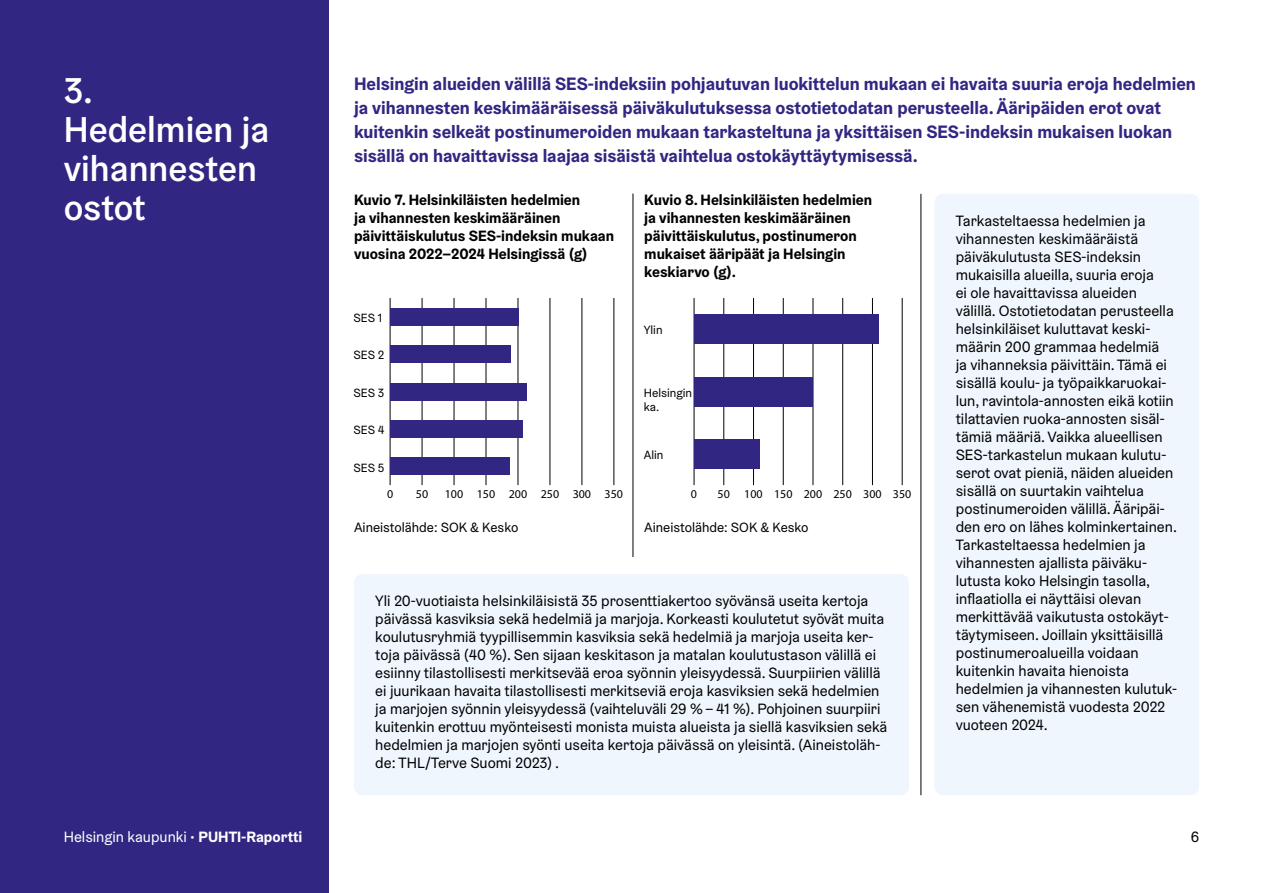
<style>
.page{position:relative;width:1263px;height:893px;background:#fff}
.page>*{position:absolute;margin:0;border:0;box-sizing:border-box;transform-origin:0 0}
._1__Otsikko__palkissa{font:500 36px/39px "Helsinki Grotesk";color:#fff}
.Ingressi{font:700 18px/24px "Helsinki Grotesk";color:#312783}
.Leipis__ei_rivirekkaa{font:15px/18px "Helsinki Grotesk";color:#000}
.Leipis_ei_rivirekkaa__ei_tavutusta{font:700 15px/18px "Helsinki Grotesk";color:#000}
.t1{font:15px "Helsinki Grotesk";color:#fff}
.Aineistolähde{font:13.5px "Helsinki Grotesk";color:#000}
.t2{font:12px "Myriad Pro";color:#000}
.t3{font:12px/14.4px "Helsinki Grotesk";color:#000}
.s1{font-weight:700}
</style>
<div class="page">
<div style="left:0;top:0;width:328px;height:893px;background:#312783"></div>
<div style="left:354px;top:574px;width:555px;height:221px;background:#f0f6fd;border-radius:9px"></div>
<div style="left:934px;top:194px;width:265px;height:601px;background:#f0f6fd;border-radius:9px"></div>
<hr style="left:390px;top:298px;width:1px;height:187px;background:#000">
<hr style="left:422px;top:298px;width:1px;height:187px;background:#000">
<hr style="left:454px;top:298px;width:1px;height:187px;background:#000">
<hr style="left:486px;top:298px;width:1px;height:187px;background:#000">
<hr style="left:518px;top:298px;width:1px;height:187px;background:#000">
<hr style="left:550px;top:298px;width:1px;height:187px;background:#000">
<hr style="left:582px;top:298px;width:1px;height:187px;background:#000">
<hr style="left:614px;top:298px;width:1px;height:187px;background:#000">
<div style="left:390px;top:308px;width:129px;height:18px;background:#312783"></div>
<div style="left:390px;top:345px;width:120px;height:18px;background:#312783"></div>
<div style="left:390px;top:383px;width:137px;height:18px;background:#312783"></div>
<div style="left:390px;top:420px;width:132px;height:18px;background:#312783"></div>
<div style="left:390px;top:457px;width:120px;height:18px;background:#312783"></div>
<hr style="left:694px;top:298px;width:1px;height:187px;background:#000">
<hr style="left:723px;top:298px;width:1px;height:187px;background:#000">
<hr style="left:753px;top:298px;width:1px;height:187px;background:#000">
<hr style="left:783px;top:298px;width:1px;height:187px;background:#000">
<hr style="left:813px;top:298px;width:1px;height:187px;background:#000">
<hr style="left:842px;top:298px;width:1px;height:187px;background:#000">
<hr style="left:872px;top:298px;width:1px;height:187px;background:#000">
<hr style="left:902px;top:298px;width:1px;height:187px;background:#000">
<div style="left:694px;top:439px;width:65px;height:30px;background:#312783"></div>
<div style="left:694px;top:377px;width:119px;height:29px;background:#312783"></div>
<div style="left:694px;top:314px;width:184px;height:30px;background:#312783"></div>
<hr style="left:633px;top:194px;width:1px;height:363px;background:#000">
<hr style="left:921px;top:194px;width:1px;height:601px;background:#000">
<h1 class="_1__Otsikko__palkissa" style="left:64px;top:71px;width:207px">3.<br>Hedelmien ja vihannesten ostot</h1>
<p class="Ingressi" style="left:354px;top:71px;width:843px">Helsingin alueiden välillä SES-indeksiin pohjautuvan luokittelun mukaan ei havaita suuria eroja hedelmien ja vihannesten keskimääräisessä päiväkulutuksessa ostotietodatan perusteella. Ääripäiden erot ovat kuitenkin selkeät postinumeroiden mukaan tarkasteltuna ja yksittäisen SES-indeksin mukaisen luokan sisällä on havaittavissa laajaa sisäistä vaihtelua ostokäyttäytymisessä.</p>
<p class="Leipis_ei_rivirekkaa__ei_tavutusta" style="left:354px;top:190px;width:262px">Kuvio 7. Helsinkiläisten hedelmien<br>ja vihannesten keskimääräinen päivittäiskulutus SES-indeksin mukaan vuosina 2022–2024 Helsingissä (g)</p>
<p class="Leipis_ei_rivirekkaa__ei_tavutusta" style="left:644px;top:190px;width:229px">Kuvio 8. Helsinkiläisten hedelmien ja vihannesten keskimääräinen päivittäiskulutus, postinumeron mukaiset ääripäät ja Helsingin keskiarvo (g).</p>
<p class="Leipis__ei_rivirekkaa" style="left:956px;top:212px;width:223px">Tarkasteltaessa hedelmien ja vihannesten keskimääräistä päiväkulutusta SES-indeksin mukaisilla alueilla, suuria eroja<br>ei ole havaittavissa alueiden välillä. Ostotietodatan perusteella helsinkiläiset kuluttavat keski&shy;määrin 200 grammaa hedelmiä<br>ja vihanneksia päivittäin. Tämä ei sisällä koulu- ja työpaikkaruokai&shy;lun, ravintola-annosten eikä kotiin tilattavien ruoka-annosten sisäl&shy;tämiä määriä. Vaikka alueellisen SES-tarkastelun mukaan kulutu&shy;serot ovat pieniä, näiden alueiden sisällä on suurtakin vaihtelua postinumeroiden välillä. Ääripäi&shy;den ero on lähes kolminkertainen.</p>
<p class="Leipis__ei_rivirekkaa" style="left:956px;top:536px;width:223px">Tarkasteltaessa hedelmien ja vihannesten ajallista päiväku&shy;lutusta koko Helsingin tasolla, inflaatiolla ei näyttäisi olevan merkittävää vaikutusta ostokäyt&shy;täytymiseen. Joillain yksittäisillä postinumeroalueilla voidaan kuitenkin havaita hienoista hedelmien ja vihannesten kulutuk&shy;sen vähenemistä vuodesta 2022 vuoteen 2024.</p>
<p class="t3" style="left:354px;top:310px;width:30px">SES 1</p>
<p class="t3" style="left:644px;top:322px;width:20px">Ylin</p>
<p class="t3" style="left:354px;top:348px;width:32px">SES 2</p>
<p class="t3" style="left:644px;top:385px;width:50px">Helsingin ka.</p>
<p class="t3" style="left:644px;top:447px;width:21px">Alin</p>
<p class="t3" style="left:354px;top:385px;width:32px">SES 3</p>
<p class="t3" style="left:354px;top:423px;width:33px">SES 4</p>
<p class="t3" style="left:354px;top:460px;width:32px">SES 5</p>
<p class="t2" style="left:387px;top:487px;width:8px">0</p>
<p class="t2" style="left:416px;top:487px;width:14px">50</p>
<p class="t2" style="left:445px;top:487px;width:180px">100 150 200 250 300 350</p>
<p class="t2" style="left:691px;top:487px;width:8px">0</p>
<p class="t2" style="left:718px;top:487px;width:195px">50 100 150 200 250 300 350</p>
<p class="Aineistolähde" style="left:354px;top:519px;width:166px">Aineistolähde: SOK &amp; Kesko</p>
<p class="Aineistolähde" style="left:644px;top:519px;width:166px">Aineistolähde: SOK &amp; Kesko</p>
<p class="Leipis__ei_rivirekkaa" style="left:375px;top:592px;width:514px">Yli 20-vuotiaista helsinkiläisistä 35 prosenttiakertoo syövänsä useita kertoja päivässä kasviksia sekä hedelmiä ja marjoja. Korkeasti koulutetut syövät muita koulutusryhmiä tyypillisemmin kasviksia sekä hedelmiä ja marjoja useita ker&shy;toja päivässä (40 %). Sen sijaan keskitason ja matalan koulutustason välillä ei esiinny tilastollisesti merkitsevää eroa syönnin yleisyydessä. Suurpiirien välillä ei juurikaan havaita tilastollisesti merkitseviä eroja kasviksien sekä hedelmien ja marjojen syönnin yleisyydessä (vaihteluväli 29 % – 41 %). Pohjoinen suurpiiri kuitenkin erottuu myönteisesti monista muista alueista ja siellä kasviksien sekä hedelmien ja marjojen syönti useita kertoja päivässä on yleisintä. (Aineistoläh&shy;de: THL/Terve Suomi 2023) .</p>
<p class="t1" style="left:64px;top:828px;width:240px">Helsingin kaupunki • <span class="s1">PUHTI-Raportti</span></p>
<p class="Leipis__ei_rivirekkaa" style="left:1191px;top:828px;width:10px">6</p>
</div>
